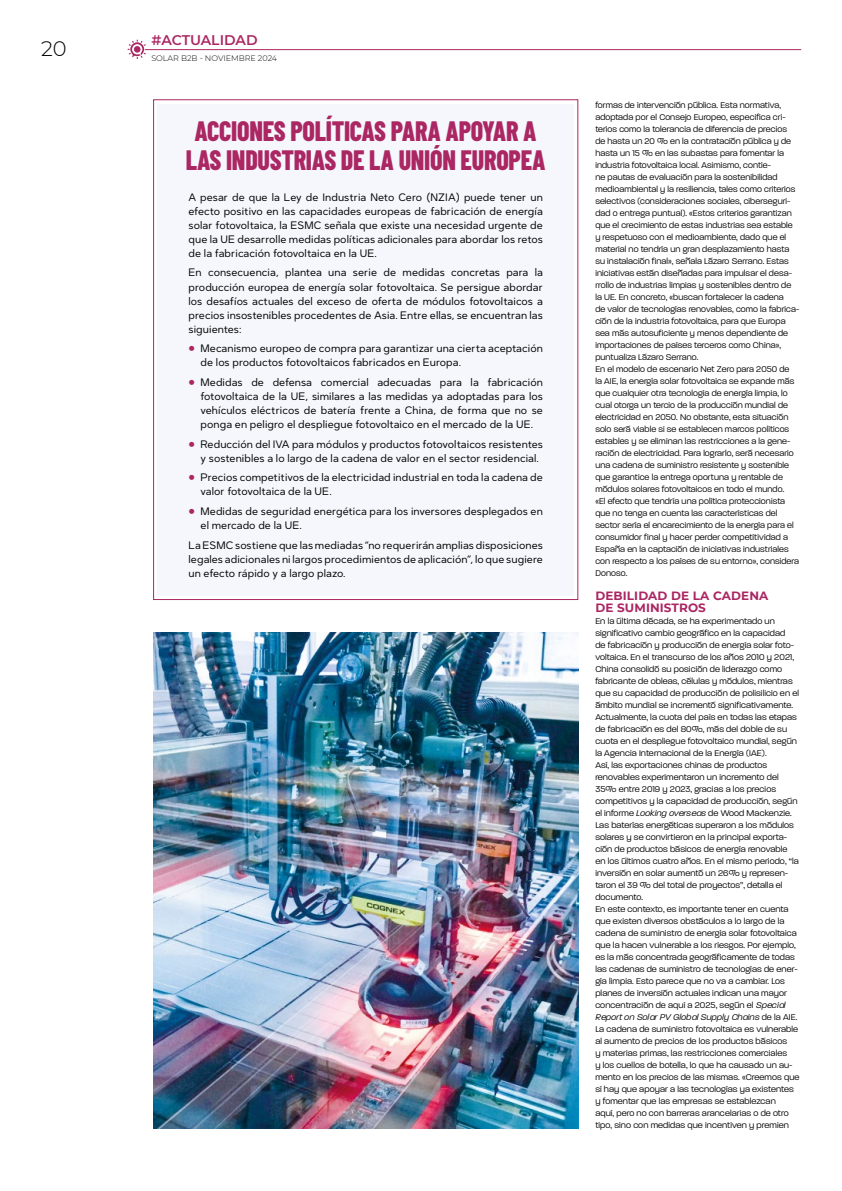
<style>
.page{position:relative;width:842px;height:1191px;background:#fff}
.page>*{position:absolute;margin:0;border:0;box-sizing:border-box;transform-origin:0 0}
.t1{font:800 28px "Barlow Condensed";letter-spacing:-.01em;color:#ab2763;scale:.93 1}
.t2{font:300 21px "Montserrat";color:#000}
.t3{font:600 14px "Montserrat";letter-spacing:-.01em;color:#ab2763}
.t4{font:700 12px "Montserrat";letter-spacing:.01em;color:#ab2763}
.t5{font:10.5px/14px "Dexa Round";letter-spacing:.01em;color:#000;text-align:justify}
.t6{font:300 9px/12px "Paralucent";letter-spacing:.01em;color:#000}
.t7{font:300 8px "Montserrat";color:#000}
.s1{color:#ab2763}
.s2{font-style:italic}
</style>
<div class="page">
<div style="left:157px;top:103px;width:417px;height:492px;background:#f5f7fc"></div>
<svg style="left:128px;top:40px;width:18px;height:19px"></svg>
<hr style="left:145px;top:49px;width:656px;height:1px;background:#ab2763">
<img style="left:153px;top:632px;width:425px;height:496px">
<p class="t2" style="left:41px;top:34px;width:27px">20</p>
<p class="t3" style="left:151px;top:30px;width:108px">#ACTUALIDAD</p>
<p class="t7" style="left:151px;top:53px;width:127px">SOLAR B2B - NOVIEMBRE 2024</p>
<p class="t1" style="left:195px;top:114px;width:369px">ACCIONES POLÍTICAS PARA APOYAR A</p>
<p class="t1" style="left:186px;top:143px;width:389px">LAS INDUSTRIAS DE LA UNIÓN EUROPEA</p>
<p class="t5" style="left:189px;top:190px;width:356px">A pesar de que la Ley de Industria Neto Cero (NZIA) puede tener un efecto positivo en las capacidades europeas de fabricación de energía solar fotovoltaica, la ESMC señala que existe una necesidad urgente de que la UE desarrolle medidas políticas adicionales para abordar los retos de la fabricación fotovoltaica en la UE.</p>
<p class="t5" style="left:189px;top:266px;width:356px">En consecuencia, plantea una serie de medidas concretas para la producción europea de energía solar fotovoltaica. Se persigue abordar los desafíos actuales del exceso de oferta de módulos fotovoltaicos a precios insostenibles procedentes de Asia. Entre ellas, se encuentran las siguientes:</p>
<p class="t5" style="left:201px;top:341px;width:344px;text-indent:-12px"><span class="s1">●</span> Mecanismo europeo de compra para garantizar una cierta aceptación de los productos fotovoltaicos fabricados en Europa.</p>
<p class="t5" style="left:201px;top:375px;width:344px;text-indent:-12px"><span class="s1">●</span> Medidas de defensa comercial adecuadas para la fabricación fotovoltaica de la UE, similares a las medidas ya adoptadas para los vehículos eléctricos de batería frente a China, de forma que no se ponga en peligro el despliegue fotovoltaico en el mercado de la UE.</p>
<p class="t5" style="left:201px;top:437px;width:344px;text-indent:-12px"><span class="s1">●</span> Reducción del IVA para módulos y productos fotovoltaicos resistentes y sostenibles a lo largo de la cadena de valor en el sector residencial.</p>
<p class="t5" style="left:201px;top:470px;width:344px;text-indent:-12px"><span class="s1">●</span> Precios competitivos de la electricidad industrial en toda la cadena de valor fotovoltaica de la UE.</p>
<p class="t5" style="left:201px;top:504px;width:344px;text-indent:-12px"><span class="s1">●</span> Medidas de seguridad energética para los inversores desplegados en el mercado de la UE.</p>
<p class="t5" style="left:189px;top:538px;width:356px">La ESMC sostiene que las mediadas “no requerirán amplias disposiciones legales adicionales ni largos procedimientos de aplicación”, lo que sugiere un efecto rápido y a largo plazo.</p>
<p class="t6" style="left:595px;top:99px;width:206px">formas de intervención pública. Esta normativa, adoptada por el Consejo Europeo, especifica cri&shy;terios como la tolerancia de diferencia de precios<br>de hasta un 20 % en la contratación pública y de hasta un 15 % en las subastas para fomentar la industria fotovoltaica local. Asimismo, contie-<br>ne pautas de evaluación para la sostenibilidad medioambiental y la resiliencia, tales como criterios selectivos (consideraciones sociales, ciberseguri&shy;dad o entrega puntual). «Estos criterios garantizan que el crecimiento de estas industrias sea estable y respetuoso con el medioambiente, dado que el material no tendría un gran desplazamiento hasta su instalación final», señala Lázaro Serrano. Estas iniciativas están diseñadas para impulsar el desa&shy;rrollo de industrias limpias y sostenibles dentro de la UE. En concreto, «buscan fortalecer la cadena<br>de valor de tecnologías renovables, como la fabrica&shy;ción de la industria fotovoltaica, para que Europa sea más autosuficiente y menos dependiente de importaciones de países terceros como China», puntualiza Lázaro Serrano.</p>
<p class="t6" style="left:595px;top:363px;width:201px">En el modelo de escenario Net Zero para 2050 de la AIE, la energía solar fotovoltaica se expande más que cualquier otra tecnología de energía limpia, lo cual otorga un tercio de la producción mundial de electricidad en 2050. No obstante, esta situación solo será viable si se establecen marcos políticos estables y se eliminan las restricciones a la gene&shy;ración de electricidad. Para lograrlo, será necesario una cadena de suministro resistente y sostenible que garantice la entrega oportuna y rentable de módulos solares fotovoltaicos en todo el mundo.</p>
<p class="t6" style="left:595px;top:495px;width:205px">«El efecto que tendría una política proteccionista que no tenga en cuenta las características del sector sería el encarecimiento de la energía para el consumidor final y hacer perder competitividad a España en la captación de iniciativas industriales con respecto a los países de su entorno», considera Donoso.</p>
<p class="t4" style="left:595px;top:587px;width:175px">DEBILIDAD DE LA CADENA</p>
<p class="t4" style="left:595px;top:599px;width:112px">DE SUMINISTROS</p>
<p class="t6" style="left:595px;top:615px;width:205px">En la última década, se ha experimentado un significativo cambio geográfico en la capacidad<br>de fabricación y producción de energía solar foto&shy;voltaica. En el transcurso de los años 2010 y 2021, China consolidó su posición de liderazgo como fabricante de obleas, células y módulos, mientras que su capacidad de producción de polisilicio en el ámbito mundial se incrementó significativamente.<br>Actualmente, la cuota del país en todas las etapas de fabricación es del 80%, más del doble de su cuota en el despliegue fotovoltaico mundial, según la Agencia Internacional de la Energía (IAE).</p>
<p class="t6" style="left:595px;top:759px;width:205px">Así, las exportaciones chinas de productos renovables experimentaron un incremento del 35% entre 2019 y 2023, gracias a los precios competitivos y la capacidad de producción, según el informe <span class="s2">Looking overseas</span> de Wood Mackenzie.<br>Las baterías energéticas superaron a los módulos solares y se convirtieron en la principal exporta&shy;ción de productos básicos de energía renovable en los últimos cuatro años. En el mismo periodo, “la inversión en solar aumentó un 26% y represen&shy;taron el 39 % del total de proyectos”, detalla el documento.</p>
<p class="t6" style="left:595px;top:903px;width:204px">En este contexto, es importante tener en cuenta que existen diversos obstáculos a lo largo de la cadena de suministro de energía solar fotovoltaica que la hacen vulnerable a los riesgos. Por ejemplo, es la más concentrada geográficamente de todas las cadenas de suministro de tecnologías de ener&shy;gía limpia. Esto parece que no va a cambiar. Los planes de inversión actuales indican una mayor concentración de aquí a 2025, según el <span class="s2">Special Report on Solar PV Global Supply Chains</span> de la AIE.</p>
<p class="t6" style="left:595px;top:1023px;width:206px">La cadena de suministro fotovoltaica es vulnerable al aumento de precios de los productos básicos<br>y materias primas, las restricciones comerciales<br>y los cuellos de botella, lo que ha causado un au&shy;mento en los precios de las mismas. «Creemos que sí hay que apoyar a las tecnologías ya existentes y fomentar que las empresas se establezcan<br>aquí, pero no con barreras arancelarias o de otro tipo, sino con medidas que incentiven y premien</p>
</div>
